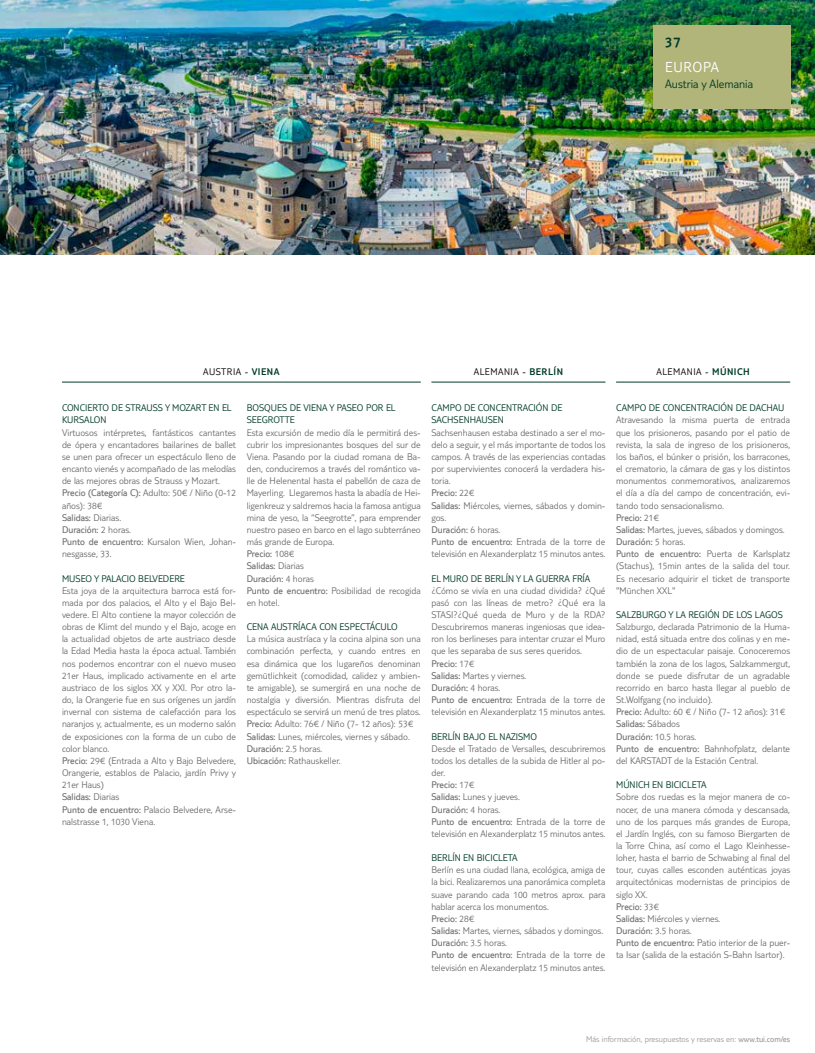
<style>
.page{position:relative;width:815px;height:1053px;background:#fff}
.page>*{position:absolute;margin:0;border:0;box-sizing:border-box;transform-origin:0 0}
.t1{font:300 15px "TUI Type";color:#fff}
.t2{font:300 15px "TUI Type";color:#003b28}
.t3{font:300 12.5px "TUI Type";color:#003b28}
.t4{font:300 10px/12.1px "TUI Type";color:#706f6f}
.t5{font:300 10px/12.1px "TUI Type";color:#003b28}
.t6{font:300 10px "TUI Type";letter-spacing:.05em;color:#000}
.t7{font:300 8.75px "TUI Type";color:#9d9d9c}
.s1{color:#003b28}
.s2{font-weight:400}
</style>
<div class="page">
<img style="left:1px;top:0;width:814px;height:255px">
<div style="left:653px;top:25px;width:137px;height:84px;background:#b1b57a"></div>
<hr style="left:62px;top:382px;width:359px;height:1px;background:#003b28">
<hr style="left:431px;top:382px;width:174px;height:1px;background:#003b28">
<hr style="left:616px;top:382px;width:174px;height:1px;background:#003b28">
<h1 class="t2" style="left:665px;top:33px;width:17px">37</h1>
<h1 class="t1" style="left:665px;top:58px;width:55px">Eu ropa</h1>
<p class="t3" style="left:665px;top:76px;width:89px">Austria y Alemania</p>
<p class="t6" style="left:203px;top:366px;width:78px">Austria - <span class="s1">VIENA</span></p>
<p class="t5" style="left:62px;top:402px;width:171px">Concierto de Strauss y Mozart en el<br>Kursalon</p>
<p class="t4" style="left:62px;top:426px;width:176px">Virtuosos intérpretes, fantásticos cantantes de ópera y encantadores bailarines de ballet se unen para ofrecer un espectáculo lleno de encanto vienés y acompañado de las melodías de las mejores obras de Strauss y Mozart.<br><span class="s2">Precio (Categoría C):</span> Adulto: 50€ / Niño (0-12 años): 38€<br><span class="s2">Salidas:</span> Diarias.<br><span class="s2">Duración:</span> 2 horas.<br><span class="s2">Punto de encuentro:</span> Kursalon Wien, Johan&shy;nesgasse, 33.</p>
<p class="t5" style="left:62px;top:572px;width:124px">Museo y Palacio Belvedere</p>
<p class="t4" style="left:62px;top:584px;width:176px">Esta joya de la arquitectura barroca está for&shy;mada por dos palacios, el Alto y el Bajo Bel&shy;vedere. El Alto contiene la mayor colección de obras de Klimt del mundo y el Bajo, acoge en la actualidad objetos de arte austriaco desde la Edad Media hasta la época actual. También nos podemos encontrar con el nuevo museo 21er Haus, implicado activamente en el arte austriaco de los siglos XX y XXI . Por otro la&shy;do, la Orangerie fue en sus orígenes un jardín invernal con sistema de calefacción para los naranjos y, actualmente, es un moderno salón de exposiciones con la forma de un cubo de color blanco.<br><span class="s2">Precio:</span> 29€ (Entrada a Alto y Bajo Belvedere, Orangerie, establos de Palacio, jardín Privy y 21er Haus)<br><span class="s2">Salidas:</span> Diarias<br><span class="s2">Punto de encuentro:</span> Palacio Belvedere, Arse&shy;nalstrasse 1, 1030 Viena.</p>
<p class="t5" style="left:247px;top:402px;width:151px">Bosqu es de Viena y paseo por el<br>Seeg rotte</p>
<p class="t4" style="left:247px;top:426px;width:176px">Esta excursión de medio día le permitirá des&shy;cubrir los impresionantes bosques del sur de Viena. Pasando por la ciudad romana de Ba&shy;den, conduciremos a través del romántico va&shy;lle de Helenental hasta el pabellón de caza de Mayerling. Llegaremos hasta la abadía de Hei&shy;ligenkreuz y saldremos hacia la famosa antigua mina de yeso, la “Seegrotte”, para emprender nuestro paseo en barco en el lago subterráneo más grande de Europa.<br><span class="s2">Precio:</span> 108€<br><span class="s2">Salidas:</span> Diarias<br><span class="s2">Duración:</span> 4 horas<br><span class="s2">Punto de encuentro:</span> Posibilidad de recogida en hotel.</p>
<p class="t5" style="left:247px;top:620px;width:153px">Cena austríaca con espectáculo</p>
<p class="t4" style="left:247px;top:632px;width:176px">La música austríaca y la cocina alpina son una combinación perfecta, y cuando entres en esa dinámica que los lugareños denominan gemütlichkeit (comodidad, calidez y ambien&shy;te amigable), se sumergirá en una noche de nostalgia y diversión. Mientras disfruta del espectáculo se servirá un menú de tres platos.<br><span class="s2">Precio:</span> Adulto: 76€ / Niño (7- 12 años): 53€ <span class="s2">Salidas:</span> Lunes, miércoles, viernes y sábado.<br><span class="s2">Duración:</span> 2.5 horas.<br><span class="s2">Ubicación:</span> Rathauskeller.</p>
<p class="t6" style="left:474px;top:366px;width:91px">Alemania - <span class="s1">BERLÍN</span></p>
<p class="t6" style="left:657px;top:366px;width:88px">Alemania - <span class="s1">MÚNICH</span></p>
<p class="t5" style="left:431px;top:402px;width:132px">Campo de concentración de<br>Sachsenhausen</p>
<p class="t4" style="left:431px;top:426px;width:176px">Sachsenhausen estaba destinado a ser el mo&shy;delo a seguir, y el más importante de todos los campos. A través de las experiencias contadas por supervivientes conocerá la verdadera his&shy;toria.<br><span class="s2">Precio:</span> 22€<br><span class="s2">Salidas:</span> Miércoles, viernes, sábados y domin&shy;gos.<br><span class="s2">Duración:</span> 6 horas.<br><span class="s2">Punto de encuentro:</span> Entrada de la torre de televisión en Alexanderplatz 15 minutos antes.</p>
<p class="t5" style="left:431px;top:572px;width:160px">El Muro de Berlín y la Guerra Fría</p>
<p class="t4" style="left:431px;top:584px;width:176px">¿Cómo se vivía en una ciudad dividida? ¿Qué pasó con las líneas de metro? ¿Qué era la STASI?¿Qué queda de Muro y de la RDA?<br>Descubriremos maneras ingeniosas que idea&shy;ron los berlineses para intentar cruzar el Muro que les separaba de sus seres queridos.<br><span class="s2">Precio:</span> 17€<br><span class="s2">Salidas:</span> Martes y viernes.<br><span class="s2">Duración:</span> 4 horas.<br><span class="s2">Punto de encuentro:</span> Entrada de la torre de televisión en Alexanderplatz 15 minutos antes.</p>
<p class="t5" style="left:431px;top:730px;width:107px">Berlín baj o el nazismo</p>
<p class="t4" style="left:431px;top:742px;width:176px">Desde el Tratado de Versalles, descubriremos todos los detalles de la subida de Hitler al po&shy;der.<br><span class="s2">Precio:</span> 17€<br><span class="s2">Salidas:</span> Lunes y jueves.<br><span class="s2">Duración:</span> 4 horas.<br><span class="s2">Punto de encuentro:</span> Entrada de la torre de televisión en Alexanderplatz 15 minutos antes.</p>
<p class="t5" style="left:431px;top:851px;width:88px">Berlín en bicicleta</p>
<p class="t4" style="left:431px;top:863px;width:176px">Berlín es una ciudad llana, ecológica, amiga de la bici. Realizaremos una panorámica completa suave parando cada 100 metros aprox. para hablar acerca los monumentos.<br><span class="s2">Precio:</span> 28€<br><span class="s2">Salidas:</span> Martes, viernes, sábados y domingos.<br><span class="s2">Duración:</span> 3.5 horas.<br><span class="s2">Punto de encuentro:</span> Entrada de la torre de televisión en Alexanderplatz 15 minutos antes.</p>
<p class="t5" style="left:616px;top:402px;width:168px">Campo de concentración de Dachau</p>
<p class="t4" style="left:616px;top:414px;width:176px">Atravesando la misma puerta de entrada que los prisioneros, pasando por el patio de revista, la sala de ingreso de los prisioneros, los baños, el búnker o prisión, los barracones, el crematorio, la cámara de gas y los distintos monumentos conmemorativos, analizaremos el día a día del campo de concentración, evi&shy;tando todo sensacionalismo.<br><span class="s2">Precio:</span> 21€<br><span class="s2">Salidas:</span> Martes, jueves, sábados y domingos.<br><span class="s2">Duración:</span> 5 horas.<br><span class="s2">Punto de encuentro:</span> Puerta de Karlsplatz (Stachus), 15min antes de la salida del tour.<br>Es necesario adquirir el ticket de transporte "München XXL"</p>
<p class="t5" style="left:616px;top:608px;width:168px">Salzbu rgo y la Reg ión de los Lagos</p>
<p class="t4" style="left:616px;top:620px;width:176px">Salzburgo, declarada Patrimonio de la Huma&shy;nidad, está situada entre dos colinas y en me&shy;dio de un espectacular paisaje. Conoceremos también la zona de los lagos, Salzkammergut, donde se puede disfrutar de un agradable recorrido en barco hasta llegar al pueblo de St.Wolfgang (no incluido).<br><span class="s2">Precio:</span> Adulto: 60 € / Niño (7- 12 años): 31€ <span class="s2">Salidas:</span> Sábados<br><span class="s2">Duración:</span> 10.5 horas.<br><span class="s2">Punto de encuentro:</span> Bahnhofplatz, delante del KARSTADT de la Estación Central.</p>
<p class="t5" style="left:616px;top:778px;width:92px">Múnich en bicicleta</p>
<p class="t4" style="left:616px;top:790px;width:176px">Sobre dos ruedas es la mejor manera de co&shy;nocer, de una manera cómoda y descansada, uno de los parques más grandes de Europa, el Jardín I nglés, con su famoso Biergarten de la Torre China, así como el Lago Kleinhesse&shy;loher, hasta el barrio de Schwabing al final del tour, cuyas calles esconden auténticas joyas arquitectónicas modernistas de principios de siglo XX.<br><span class="s2">Precio:</span> 33€<br><span class="s2">Salidas:</span> Miércoles y viernes.<br><span class="s2">Duración:</span> 3.5 horas.<br><span class="s2">Punto de encuentro:</span> Patio interior de la puer&shy;ta Isar (salida de la estación S-Bahn Isartor).</p>
<p class="t7" style="left:586px;top:1033px;width:206px">Más información, presupuestos y reservas en: <span class="s2">www.tui.com/es</span></p>
</div>
